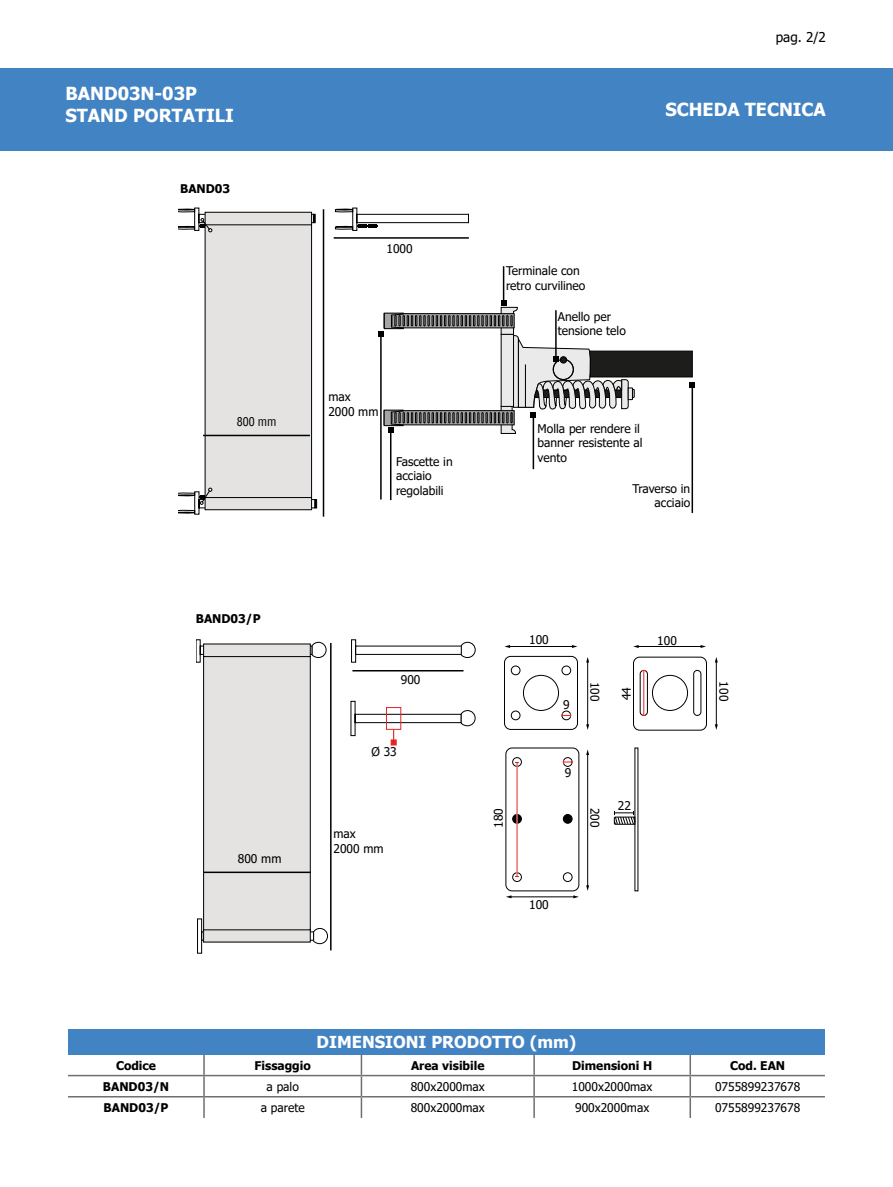
<style>
.page{position:relative;width:893px;height:1187px;background:#fff}
.page>*{position:absolute;margin:0;border:0;box-sizing:border-box;transform-origin:0 0}
.t1{font:700 18px/21.6px "Tahoma";color:#fff}
.t2{font:700 16.5px "Tahoma";color:#fff}
.t3{font:13.5px "Tahoma";color:#000}
.t4{font:12px/14.4px "Tahoma";color:#000}
.t5{font:700 12px "Tahoma";color:#000}
.t6{font:condensed 12px "Helvetica";color:#000}
</style>
<div class="page">
<div style="left:0;top:68px;width:893px;height:82px;background:#4283c4"></div>
<svg style="left:335px;top:208px;width:134px;height:23px"></svg>
<svg style="left:178px;top:208px;width:139px;height:306px"></svg>
<hr style="left:334px;top:237px;width:135px;height:2px;background:#000">
<hr style="left:323px;top:209px;width:1px;height:307px;background:#000">
<hr style="left:203px;top:434px;width:107px;height:2px;background:#000">
<svg style="left:350px;top:639px;width:125px;height:106px"></svg>
<svg style="left:196px;top:639px;width:132px;height:314px"></svg>
<hr style="left:352px;top:670px;width:111px;height:1px;background:#000">
<hr style="left:330px;top:643px;width:2px;height:307px;background:#000">
<hr style="left:204px;top:871px;width:107px;height:2px;background:#000">
<hr style="left:390px;top:429px;width:1px;height:71px;background:#000">
<hr style="left:503px;top:266px;width:1px;height:35px;background:#000">
<hr style="left:533px;top:415px;width:1px;height:54px;background:#000">
<svg style="left:378px;top:300px;width:317px;height:134px"></svg>
<hr style="left:691px;top:383px;width:2px;height:130px;background:#000">
<hr style="left:380px;top:336px;width:2px;height:163px;background:#000">
<div style="left:504px;top:656px;width:74px;height:73px;border:1px solid #000;border-radius:6px"></div>
<div style="left:633px;top:656px;width:74px;height:74px;border:1px solid #000;border-radius:6px"></div>
<div style="left:511px;top:665px;width:9px;height:10px;border:1px solid #000;border-radius:50%"></div>
<div style="left:562px;top:665px;width:9px;height:10px;border:1px solid #000;border-radius:50%"></div>
<div style="left:511px;top:710px;width:9px;height:10px;border:1px solid #000;border-radius:50%"></div>
<div style="left:562px;top:710px;width:9px;height:10px;border:1px solid #000;border-radius:50%"></div>
<svg style="left:640px;top:670px;width:7px;height:45px"></svg>
<div style="left:640px;top:670px;width:8px;height:45px;border:1px solid #000;border-radius:4px"></div>
<div style="left:693px;top:670px;width:8px;height:45px;border:1px solid #000;border-radius:4px"></div>
<div style="left:523px;top:675px;width:36px;height:35px;border:1px solid #000;border-radius:50%"></div>
<div style="left:652px;top:675px;width:36px;height:35px;border:1px solid #000;border-radius:50%"></div>
<div style="left:506px;top:747px;width:73px;height:144px;border:1px solid #000;border-radius:6px"></div>
<div style="left:512px;top:757px;width:10px;height:9px;border:1px solid #000;border-radius:50%"></div>
<div style="left:563px;top:757px;width:9px;height:9px;border:1px solid #000;border-radius:50%"></div>
<div style="left:512px;top:872px;width:10px;height:9px;border:1px solid #000;border-radius:50%"></div>
<div style="left:563px;top:872px;width:9px;height:9px;border:1px solid #000;border-radius:50%"></div>
<svg style="left:513px;top:814px;width:8px;height:9px"></svg>
<div style="left:512px;top:814px;width:10px;height:9px;border:1px solid #000;border-radius:50%"></div>
<div style="left:563px;top:814px;width:9px;height:9px;background:#000;border-radius:50%"></div>
<div style="left:563px;top:814px;width:9px;height:9px;border:1px solid #000;border-radius:50%"></div>
<hr style="left:509px;top:646px;width:64px;height:1px;background:#000">
<svg style="left:504px;top:645px;width:6px;height:3px"></svg>
<svg style="left:572px;top:645px;width:5px;height:3px"></svg>
<hr style="left:587px;top:661px;width:1px;height:64px;background:#000">
<svg style="left:586px;top:724px;width:3px;height:6px"></svg>
<hr style="left:638px;top:646px;width:64px;height:1px;background:#000">
<svg style="left:633px;top:645px;width:6px;height:3px"></svg>
<svg style="left:700px;top:645px;width:6px;height:3px"></svg>
<hr style="left:716px;top:661px;width:1px;height:64px;background:#000">
<svg style="left:715px;top:724px;width:3px;height:6px"></svg>
<hr style="left:510px;top:896px;width:64px;height:1px;background:#000">
<svg style="left:573px;top:895px;width:6px;height:3px"></svg>
<hr style="left:587px;top:754px;width:1px;height:132px;background:#000">
<svg style="left:586px;top:885px;width:3px;height:5px"></svg>
<svg style="left:586px;top:749px;width:3px;height:6px"></svg>
<svg style="left:614px;top:811px;width:21px;height:13px"></svg>
<svg style="left:563px;top:760px;width:10px;height:3px"></svg>
<hr style="left:643px;top:670px;width:1px;height:45px;background:#e52421">
<svg style="left:562px;top:713px;width:9px;height:4px"></svg>
<hr style="left:517px;top:762px;width:1px;height:114px;background:#e52421">
<div style="left:68px;top:1028px;width:757px;height:26px;background:#4283c4"></div>
<hr style="left:203px;top:1054px;width:2px;height:20px;background:#706f6f">
<hr style="left:533px;top:1054px;width:2px;height:20px;background:#706f6f">
<hr style="left:689px;top:1054px;width:2px;height:20px;background:#706f6f">
<hr style="left:68px;top:1074px;width:136px;height:2px;background:#706f6f">
<hr style="left:204px;top:1074px;width:157px;height:2px;background:#706f6f">
<svg style="left:203px;top:1076px;width:2px;height:19px"></svg>
<hr style="left:361px;top:1074px;width:173px;height:2px;background:#706f6f">
<hr style="left:534px;top:1074px;width:156px;height:2px;background:#706f6f">
<svg style="left:533px;top:1076px;width:2px;height:19px"></svg>
<hr style="left:690px;top:1074px;width:135px;height:2px;background:#706f6f">
<svg style="left:689px;top:1076px;width:2px;height:19px"></svg>
<hr style="left:68px;top:1095px;width:136px;height:2px;background:#706f6f">
<hr style="left:204px;top:1095px;width:157px;height:2px;background:#706f6f">
<hr style="left:203px;top:1097px;width:2px;height:20px;background:#706f6f">
<hr style="left:361px;top:1095px;width:173px;height:2px;background:#706f6f">
<svg style="left:361px;top:1054px;width:1px;height:63px"></svg>
<hr style="left:534px;top:1095px;width:156px;height:2px;background:#706f6f">
<hr style="left:533px;top:1097px;width:2px;height:20px;background:#706f6f">
<hr style="left:690px;top:1095px;width:135px;height:2px;background:#706f6f">
<hr style="left:689px;top:1097px;width:2px;height:20px;background:#706f6f">
<h1 class="t1" style="left:65px;top:84px;width:170px">BAND03N-03P<br>STAND PORTATILI</h1>
<p class="t5" style="left:180px;top:180px;width:52px">BAND03</p>
<p class="t6" style="left:237px;top:414px;width:41px">800 mm</p>
<p class="t5" style="left:196px;top:610px;width:66px">BAND03/P</p>
<p class="t4" style="left:238px;top:852px;width:45px">800 mm</p>
<p class="t3" style="left:776px;top:28px;width:52px">pag. 2/2</p>
<h1 class="t1" style="left:678px;top:91px;width:162px">SCHEDA TECNICA</h1>
<h1 class="t1" style="left:665px;top:99px;width:162px">SCHEDA TECNICA</h1>
<p class="t4" style="left:386px;top:242px;width:28px">1000</p>
<p class="t4" style="left:328px;top:390px;width:52px">max<br>2000 mm</p>
<p class="t4" style="left:396px;top:455px;width:58px">Fascette in acciaio regolabili</p>
<p class="t4" style="left:506px;top:264px;width:81px">Terminale con retro curvilineo</p>
<p class="t4" style="left:558px;top:310px;width:69px">Anello per tensione telo</p>
<p class="t4" style="left:538px;top:422px;width:106px">Molla per rendere il banner resistente al vento</p>
<p class="t4" style="left:632px;top:482px;width:59px;text-align:right">Traverso in acciaio</p>
<p class="t4" style="left:401px;top:673px;width:21px">900</p>
<p class="t4" style="left:371px;top:745px;width:27px">Ø 33</p>
<p class="t4" style="left:333px;top:827px;width:52px">max<br>2000 mm</p>
<p class="t4" style="left:492px;top:827px;width:21px;rotate:-90deg">180</p>
<p class="t4" style="left:529px;top:632px;width:21px">100</p>
<p class="t4" style="left:563px;top:697px;width:8px">9</p>
<p class="t4" style="left:601px;top:681px;width:21px;rotate:90deg">100</p>
<p class="t4" style="left:620px;top:700px;width:15px;rotate:-90deg">44</p>
<p class="t4" style="left:565px;top:765px;width:8px">9</p>
<p class="t4" style="left:601px;top:807px;width:21px;rotate:90deg">200</p>
<p class="t4" style="left:618px;top:799px;width:15px">22</p>
<p class="t4" style="left:657px;top:634px;width:21px">100</p>
<p class="t4" style="left:529px;top:898px;width:21px">100</p>
<p class="t4" style="left:730px;top:681px;width:21px;rotate:90deg">100</p>
<h2 class="t2" style="left:317px;top:1029px;width:261px">DIMENSIONI PRODOTTO (mm)</h2>
<p class="t5" style="left:116px;top:1056px;width:42px">Codice</p>
<p class="t5" style="left:255px;top:1056px;width:58px">Fissaggio</p>
<p class="t5" style="left:411px;top:1056px;width:75px">Area visibile</p>
<p class="t5" style="left:572px;top:1056px;width:82px">Dimensioni H</p>
<p class="t5" style="left:730px;top:1056px;width:57px">Cod. EAN</p>
<p class="t5" style="left:103px;top:1077px;width:68px">BAND03/N</p>
<p class="t4" style="left:267px;top:1079px;width:34px">a palo</p>
<p class="t4" style="left:411px;top:1079px;width:76px">800x2000max</p>
<p class="t4" style="left:572px;top:1079px;width:82px">1000x2000max</p>
<p class="t4" style="left:715px;top:1079px;width:87px">0755899237678</p>
<p class="t5" style="left:104px;top:1099px;width:66px">BAND03/P</p>
<p class="t4" style="left:261px;top:1100px;width:45px">a parete</p>
<p class="t4" style="left:411px;top:1100px;width:76px">800x2000max</p>
<p class="t4" style="left:575px;top:1100px;width:76px">900x2000max</p>
<p class="t4" style="left:715px;top:1100px;width:87px">0755899237678</p>
</div>
